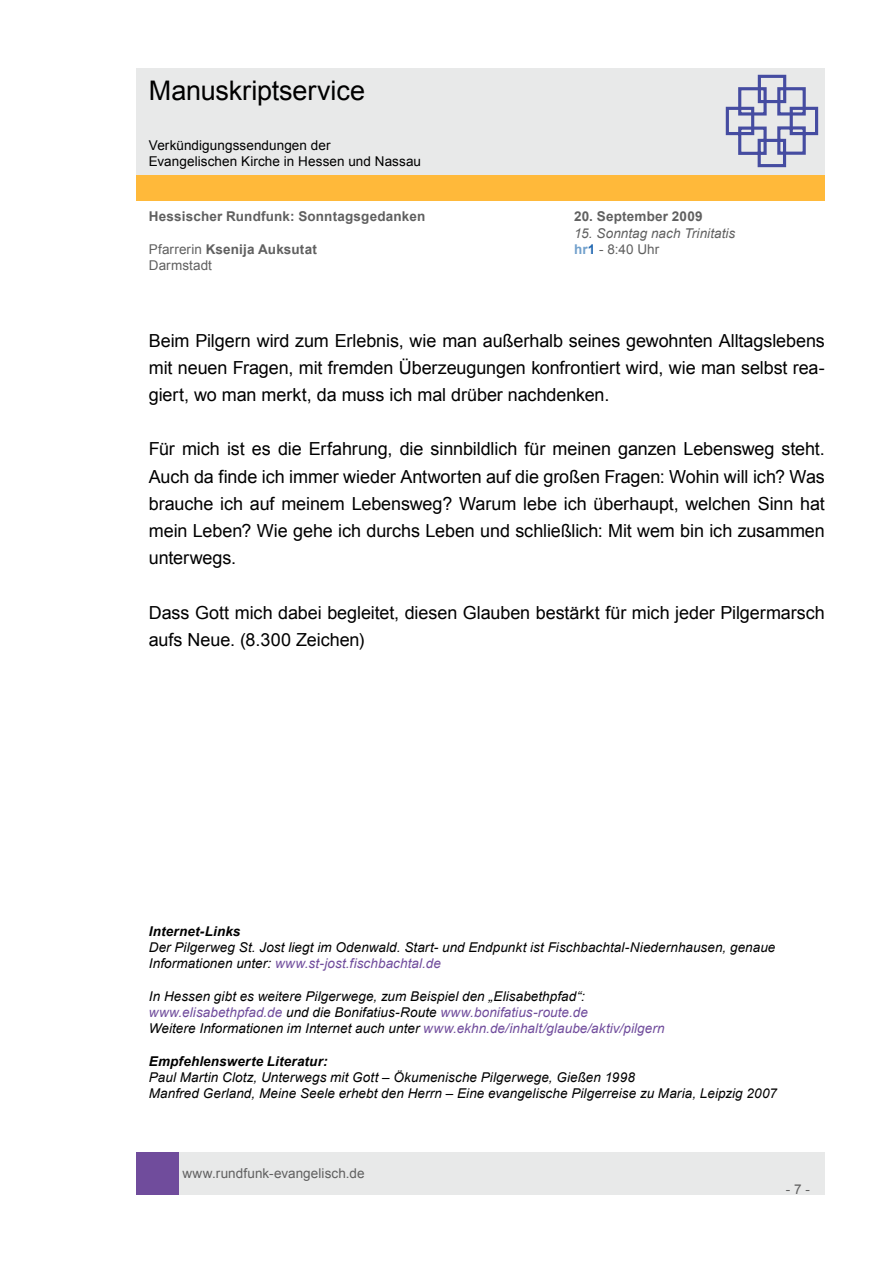
<style>
.page{position:relative;width:893px;height:1263px;background:#fff}
.page>*{position:absolute;margin:0;border:0;box-sizing:border-box;transform-origin:0 0}
.t1{font:27px "Arial";letter-spacing:-.005em;color:#000}
.t2{font:18px/27.2px "Arial";letter-spacing:-.005em;color:#000;text-align:justify}
.t3{font:italic 13.5px/16.2px "Arial";letter-spacing:.005em;color:#000}
.t4{font:700 13.5px "Arial";letter-spacing:.015em;color:#606060}
.t5{font:13.5px/16.2px "Arial";letter-spacing:.005em;color:#000}
.t6{font:13.5px "Arial";letter-spacing:.005em;color:#606060}
.t7{font:italic 700 13.5px "Arial";letter-spacing:.01em;color:#000}
.t8{font:italic 13.5px "Arial";letter-spacing:.005em;color:#606060}
.s1{font-weight:400}
.s2{font-weight:700;color:#71a0cc}
.s3{font-weight:700;color:#2369b2}
.s4{color:#704c9c}
</style>
<div class="page">
<div style="left:179px;top:1152px;width:646px;height:43px;background:#e8e9e9"></div>
<div style="left:136px;top:1152px;width:43px;height:43px;background:#704c9c"></div>
<div style="left:136px;top:175px;width:689px;height:26px;background:#ffb93a"></div>
<div style="left:136px;top:68px;width:689px;height:106px;background:#e8e9e9"></div>
<svg style="left:725px;top:74px;width:94px;height:94px"></svg>
<h1 class="t1" style="left:149px;top:73px;width:218px">Manuskriptservice</h1>
<p class="t5" style="left:149px;top:137px;width:274px">Verkündigungssendungen der<br>Evangelischen Kirche in Hessen und Nassau</p>
<p class="t4" style="left:149px;top:208px;width:278px">Hessischer Rundfunk: Sonntagsgedanken</p>
<p class="t4" style="left:574px;top:208px;width:130px">20. September 2009</p>
<p class="t8" style="left:574px;top:224px;width:163px">15. Sonntag nach Trinitatis</p>
<p class="t4" style="left:149px;top:240px;width:170px"><span class="s1">Pfarrerin</span> Ksenija Auksutat</p>
<p class="t6" style="left:574px;top:240px;width:87px"><span class="s2">hr</span><span class="s3">1</span> - 8:40 Uhr</p>
<p class="t6" style="left:149px;top:256px;width:65px">Darmstadt</p>
<p class="t2" style="left:149px;top:327px;width:678px">Beim Pilgern wird zum Erlebnis, wie man außerhalb seines gewohnten Alltagslebens mit neuen Fragen, mit fremden Überzeugungen konfrontiert wird, wie man selbst rea&shy;giert, wo man merkt, da muss ich mal drüber nachdenken.</p>
<p class="t2" style="left:149px;top:436px;width:678px">Für mich ist es die Erfahrung, die sinnbildlich für meinen ganzen Lebensweg steht.<br>Auch da finde ich immer wieder Antworten auf die großen Fragen: Wohin will ich? Was brauche ich auf meinem Lebensweg? Warum lebe ich überhaupt, welchen Sinn hat mein Leben? Wie gehe ich durchs Leben und schließlich: Mit wem bin ich zusammen unterwegs.</p>
<p class="t2" style="left:149px;top:599px;width:677px">Dass Gott mich dabei begleitet, diesen Glauben bestärkt für mich jeder Pilgermarsch aufs Neue. (8.300 Zeichen)</p>
<p class="t7" style="left:149px;top:922px;width:93px">Internet-Links</p>
<p class="t3" style="left:149px;top:939px;width:628px">Der Pilgerweg St. Jost liegt im Odenwald. Start- und Endpunkt ist Fischbachtal-Niedernhausen, genaue<br>Informationen unter: <span class="s4">www.st-jost.fischbachtal.de</span></p>
<p class="t3" style="left:149px;top:988px;width:517px">In Hessen gibt es weitere Pilgerwege, zum Beispiel den „Elisabethpfad“: <span class="s4">www.elisabethpfad.de</span> und die Bonifatius-Route <span class="s4">www.bonifatius-route.de<br></span>Weitere Informationen im Internet auch unter <span class="s4">www.ekhn.de/inhalt/glaube/aktiv/pilgern</span></p>
<p class="t7" style="left:149px;top:1052px;width:180px">Empfehlenswerte Literatur:</p>
<p class="t3" style="left:149px;top:1069px;width:630px">Paul Martin Clotz, Unterwegs mit Gott – Ökumenische Pilgerwege, Gießen 1998<br>Manfred Gerland, Meine Seele erhebt den Herrn – Eine evangelische Pilgerreise zu Maria, Leipzig 2007</p>
<p class="t6" style="left:182px;top:1164px;width:184px">www.rundfunk-evangelisch.de</p>
<p class="t6" style="left:786px;top:1180px;width:26px">- 7 -</p>
</div>
